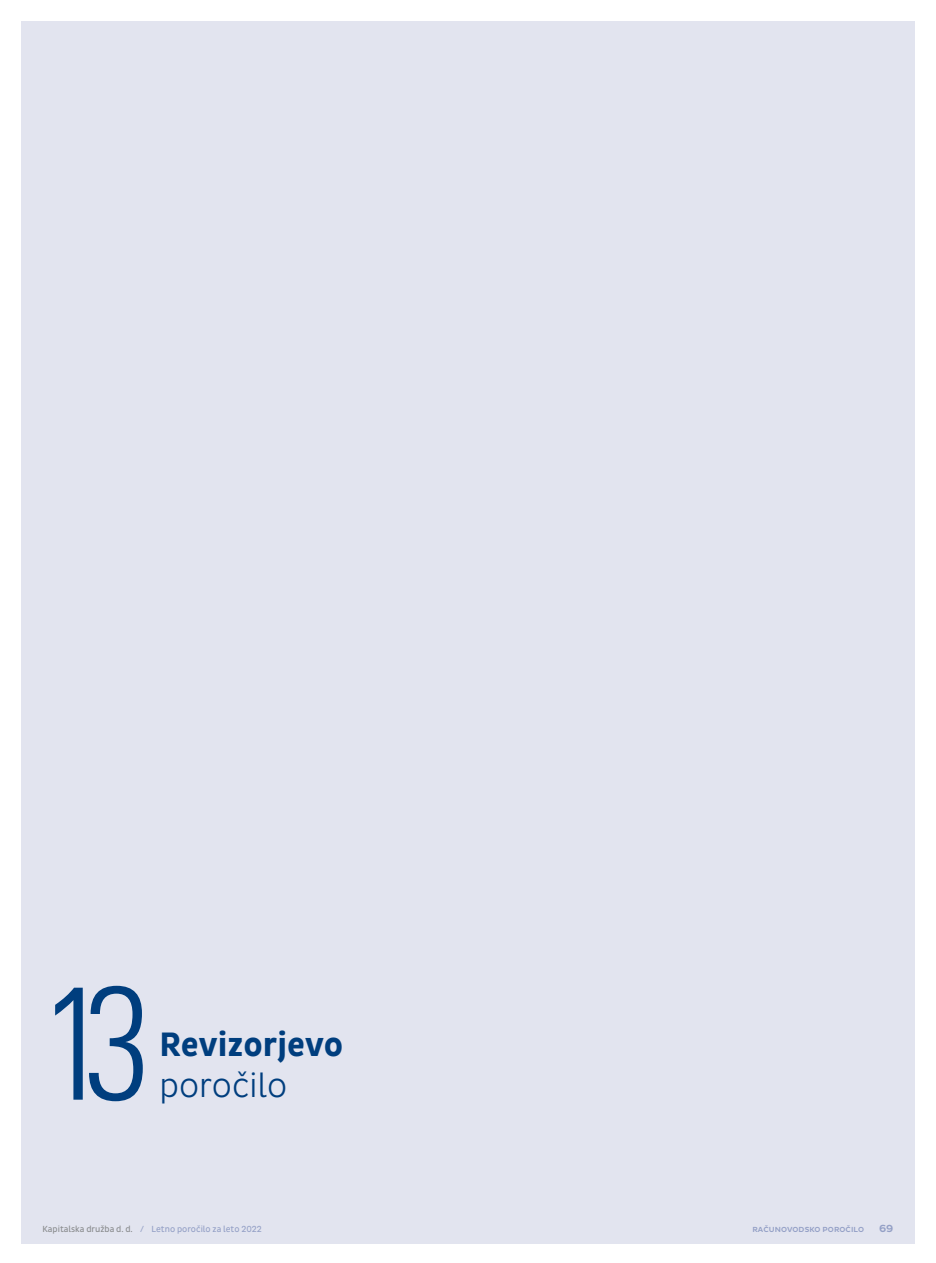
<style>
.page{position:relative;width:936px;height:1263px;background:#fff}
.page>*{position:absolute;margin:0;border:0;box-sizing:border-box;transform-origin:0 0}
.t1{font:300 157.5px "Linotype Univers 320 Cn";color:#003e7e}
.t2{font:700 34.5px "Pluto Sans Cond";color:#003e7e}
.t3{font:300 34.5px "Pluto Sans Cond";color:#003e7e}
.t4{font:500 10.5px "Pluto Sans";color:#94a0c6}
.t5{font:9px "Pluto Sans Cond";color:#94a0c6}
.t6{font:500 7.5px "Pluto Sans";letter-spacing:.015em;color:#94a0c6}
.s1{color:#8a8c8e}
</style>
<div class="page">
<div style="left:21px;top:21px;width:893px;height:1223px;background:#e2e4ef"></div>
<h1 class="t1" style="left:37px;top:954px;width:115px">13</h1>
<h2 class="t2" style="left:159px;top:1024px;width:185px">Revizorjevo</h2>
<h2 class="t3" style="left:159px;top:1065px;width:129px">poročilo</h2>
<p class="t5" style="left:43px;top:1224px;width:221px"><span class="s1">Kapitalska družba d. d.</span> / Letno poročilo za leto 2022</p>
<p class="t6" style="left:752px;top:1226px;width:113px">RAČUNOVODSKO POROČILO</p>
<p class="t4" style="left:879px;top:1223px;width:16px">69</p>
</div>
